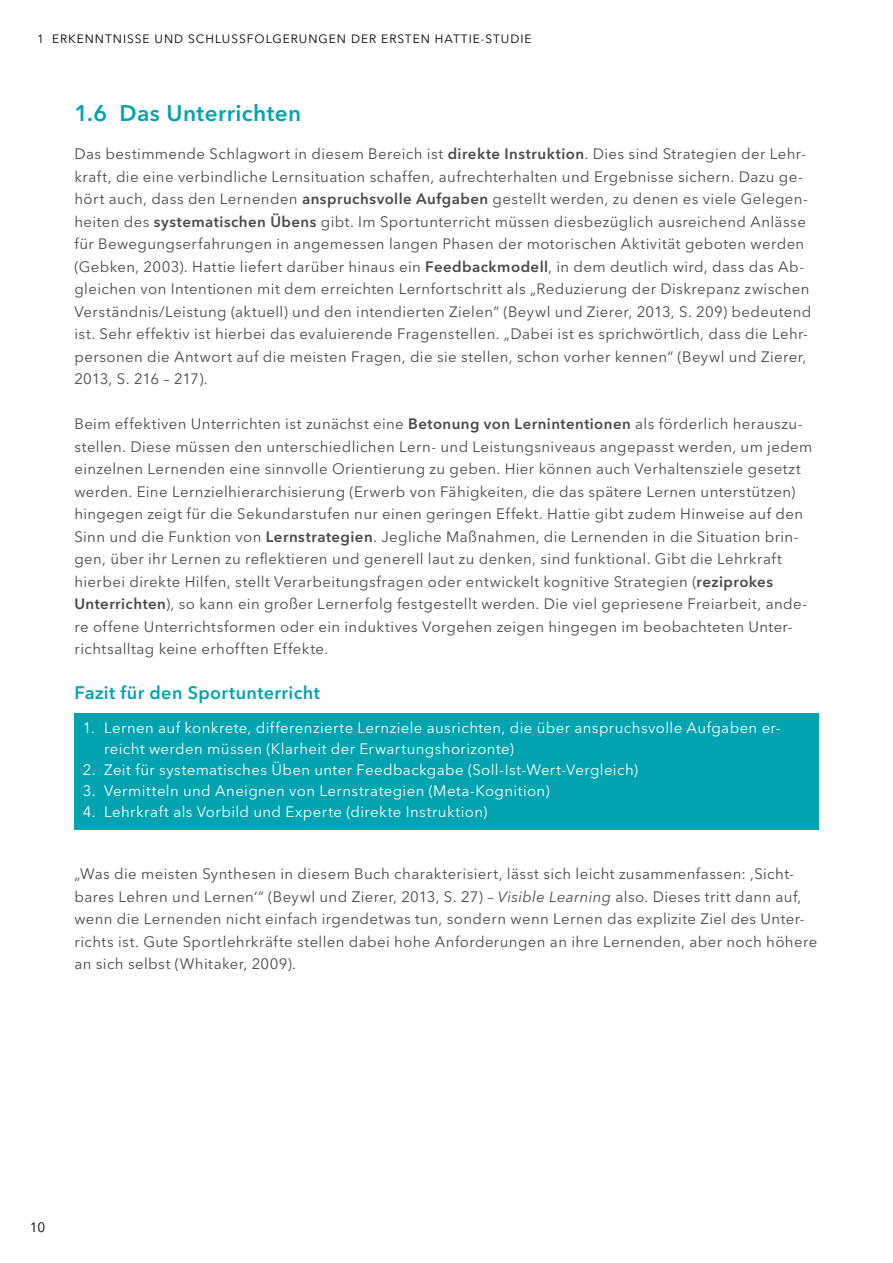
<style>
.page{position:relative;width:893px;height:1263px;background:#fff}
.page>*{position:absolute;margin:0;border:0;box-sizing:border-box;transform-origin:0 0}
.Ü2{font:600 22.5px "Avenir Next LT Pro";letter-spacing:.02em;color:#00a3af}
.Ü_3{font:600 18px "Avenir Next LT Pro";letter-spacing:.02em;color:#00a3af}
.Fließtext{font:15px/22.5px "Avenir Next LT Pro";letter-spacing:.025em;color:#494948}
.Fließtext_Schattiert{font:15px/21px "Avenir Next LT Pro";letter-spacing:.025em;color:#fff}
.t1{font:13.5px "Avenir Next LT Pro";color:#000}
.t2{font:12px "Avenir Next LT Pro";letter-spacing:.08em;color:#000}
.s1{font-weight:600}
.s2{font-style:italic}
</style>
<div class="page">
<div style="left:74px;top:713px;width:745px;height:53px;background:#00a3af"></div>
<div style="left:74px;top:755px;width:745px;height:32px;background:#00a3af"></div>
<div style="left:74px;top:776px;width:745px;height:32px;background:#00a3af"></div>
<div style="left:74px;top:797px;width:745px;height:32px;background:#00a3af"></div>
<p class="t2" style="left:37px;top:32px;width:496px">1 ERKENNTNISSE UND SCHLUSSFOLGERUNGEN DER ERSTEN HATTIE-STUDIE</p>
<p class="Ü2" style="left:74px;top:99px;width:228px">1.6 Das Unterrichten</p>
<p class="Fließtext" style="left:74px;top:143px;width:738px">Das bestimmende Schlagwort in diesem Bereich ist <span class="s1">direkte Instruktion</span>. Dies sind Strategien der Lehr&shy;kraft, die eine verbindliche Lernsituation schaffen, aufrechterhalten und Ergebnisse sichern. Dazu ge&shy;hört auch, dass den Lernenden <span class="s1">anspruchsvolle Aufgaben</span> gestellt werden, zu denen es viele Gelegen&shy;heiten des <span class="s1">systematischen Übens</span> gibt. Im Sportunterricht müssen diesbezüglich ausreichend Anlässe für Bewegungserfahrungen in angemessen langen Phasen der motorischen Aktivität geboten werden (Gebken, 2003). Hattie liefert darüber hinaus ein <span class="s1">Feedbackmodell</span>, in dem deutlich wird, dass das Ab&shy;gleichen von Intentionen mit dem erreichten Lernfortschritt als „Reduzierung der Diskrepanz zwischen Verständnis/Leistung (aktuell) und den intendierten Zielen“ (Beywl und Zierer, 2013, S. 209) bedeutend ist. Sehr effektiv ist hierbei das evaluierende Fragenstellen. „Dabei ist es sprichwörtlich, dass die Lehr&shy;personen die Antwort auf die meisten Fragen, die sie stellen, schon vorher kennen“ (Beywl und Zierer, 2013, S. 216 – 217).</p>
<p class="Fließtext" style="left:74px;top:413px;width:740px">Beim effektiven Unterrichten ist zunächst eine <span class="s1">Betonung von Lernintentionen</span> als förderlich herauszu&shy;stellen. Diese müssen den unterschiedlichen Lern- und Leistungsniveaus angepasst werden, um jedem einzelnen Lernenden eine sinnvolle Orientierung zu geben. Hier können auch Verhaltensziele gesetzt werden. Eine Lernzielhierarchisierung (Erwerb von Fähigkeiten, die das spätere Lernen unterstützen) hingegen zeigt für die Sekundarstufen nur einen geringen Effekt. Hattie gibt zudem Hinweise auf den Sinn und die Funktion von <span class="s1">Lernstrategien</span>. Jegliche Maßnahmen, die Lernenden in die Situation brin&shy;gen, über ihr Lernen zu reflektieren und generell laut zu denken, sind funktional. Gibt die Lehrkraft hierbei direkte Hilfen, stellt Verarbeitungsfragen oder entwickelt kognitive Strategien (<span class="s1">reziprokes Unterrichten</span>), so kann ein großer Lernerfolg festgestellt werden. Die viel gepriesene Freiarbeit, ande&shy;re offene Unterrichtsformen oder ein induktives Vorgehen zeigen hingegen im beobachteten Unter&shy;richtsalltag keine erhofften Effekte.</p>
<p class="Ü_3" style="left:74px;top:682px;width:247px">Fazit für den Sportunterricht</p>
<p class="Fließtext_Schattiert" style="left:104px;top:717px;width:678px;text-indent:-21px">1. Lernen auf konkrete, differenzierte Lernziele ausrichten, die über anspruchsvolle Aufgaben er&shy;reicht werden müssen (Klarheit der Erwartungshorizonte)</p>
<p class="Fließtext_Schattiert" style="left:83px;top:759px;width:556px">2. Zeit für systematisches Üben unter Feedbackgabe (Soll-Ist-Wert-Vergleich)</p>
<p class="Fließtext_Schattiert" style="left:83px;top:780px;width:468px">3. Vermitteln und Aneignen von Lernstrategien (Meta-Kognition)</p>
<p class="Fließtext_Schattiert" style="left:83px;top:801px;width:406px">4. Lehrkraft als Vorbild und Experte (direkte Instruktion)</p>
<p class="Fließtext" style="left:74px;top:863px;width:744px">„Was die meisten Synthesen in diesem Buch charakterisiert, lässt sich leicht zusammenfassen: ‚Sicht&shy;bares Lehren und Lernen‘“ (Beywl und Zierer, 2013, S. 27) – <span class="s2">Visible Learning</span> also. Dieses tritt dann auf, wenn die Lernenden nicht einfach irgendetwas tun, sondern wenn Lernen das explizite Ziel des Unter&shy;richts ist. Gute Sportlehrkräfte stellen dabei hohe Anforderungen an ihre Lernenden, aber noch höhere an sich selbst (Whitaker, 2009).</p>
<p class="t1" style="left:30px;top:1219px;width:17px">10</p>
</div>
